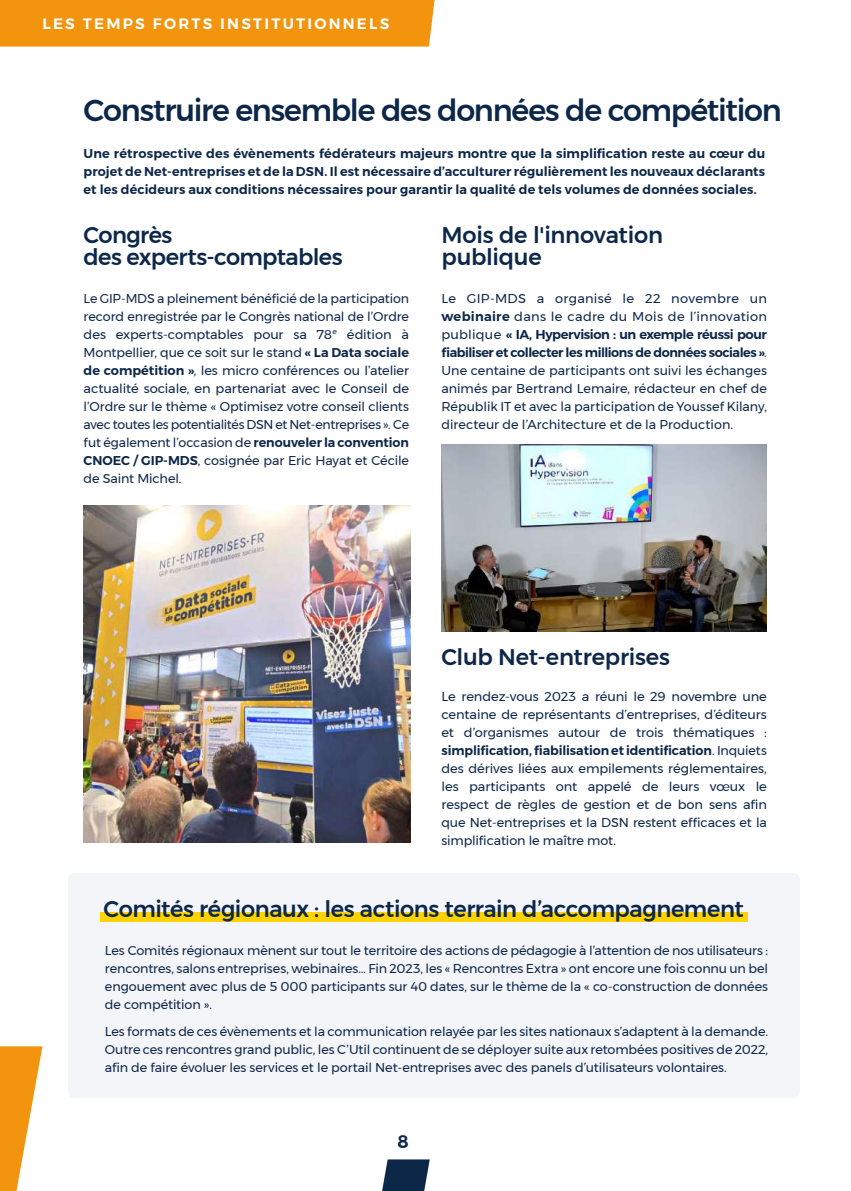
<style>
.page{position:relative;width:851px;height:1191px;background:#fff}
.page>*{position:absolute;margin:0;border:0;box-sizing:border-box;transform-origin:0 0}
.t1{font:500 30px "Montserrat V1";letter-spacing:-.04em;color:#0d2749}
.t2{font:500 22.5px/22.5px "Montserrat V1";letter-spacing:-.02em;color:#0d2749}
.t3{font:600 18px "Montserrat V1";color:#0d2749}
.t4{font:600 15px "Montserrat V1";letter-spacing:.15em;color:#fff}
.t5{font:12.75px/18px "Montserrat V1";letter-spacing:-.005em;color:#0d2749;text-align:justify}
.t6{font:600 12.75px/18px "Montserrat V1";letter-spacing:.005em;color:#0d2749;text-align:justify}
.s1{font-weight:600}
</style>
<div class="page">
<div style="left:68px;top:873px;width:731px;height:225px;background:#f4f5f8;border-radius:6px"></div>
<svg style="left:382px;top:1159px;width:47px;height:32px;background:#29405e"></svg>
<div style="left:0;top:0;width:434px;height:47px;background:#f2940e"></div>
<img style="left:441px;top:444px;width:325px;height:187px">
<img style="left:84px;top:505px;width:326px;height:337px">
<div style="left:100px;top:912px;width:647px;height:10px;background:#ffd200"></div>
<svg style="left:0;top:1046px;width:42px;height:145px"></svg>
<p class="t4" style="left:42px;top:12px;width:348px">LES TEMPS FORTS INSTITUTIONNELS</p>
<h1 class="t1" style="left:84px;top:86px;width:699px">Construire ensemble des données de compétition</h1>
<p class="t6" style="left:84px;top:144px;width:683px">Une rétrospective des évènements fédérateurs majeurs montre que la simplification reste au cœur du projet de Net-entreprises et de la DSN. Il est nécessaire d’acculturer régulièrement les nouveaux déclarants et les décideurs aux conditions nécessaires pour garantir la qualité de tels volumes de données sociales.</p>
<h2 class="t2" style="left:84px;top:224px;width:260px">Congrès<br>des experts-comptables</h2>
<h2 class="t2" style="left:441px;top:224px;width:223px">Mois de l'innovation publique</h2>
<p class="t5" style="left:84px;top:289px;width:327px">Le GIP-MDS a pleinement bénéficié de la participation record enregistrée par le Congrès national de l’Ordre des experts-comptables pour sa 78<sup>e</sup> édition à Montpellier, que ce soit sur le stand <span class="s1">« La Data sociale de compétition »</span>, les micro conférences ou l’atelier actualité sociale, en partenariat avec le Conseil de l’Ordre sur le thème « Optimisez votre conseil clients avec toutes les potentialités DSN et Net-entreprises ». Ce fut également l’occasion de <span class="s1">renouveler la convention CNOEC / GIP-MDS</span>, cosignée par Eric Hayat et Cécile de Saint Michel.</p>
<p class="t5" style="left:441px;top:289px;width:327px">Le GIP-MDS a organisé le 22 novembre un <span class="s1">webinaire</span> dans le cadre du Mois de l’innovation publique <span class="s1">« IA, Hypervision : un exemple réussi pour fiabiliser et collecter les millions de données sociales »</span>.<br>Une centaine de participants ont suivi les échanges animés par Bertrand Lemaire, rédacteur en chef de Républik IT et avec la participation de Youssef Kilany, directeur de l’Architecture et de la Production.</p>
<h2 class="t2" style="left:441px;top:645px;width:230px">Club Net-entreprises</h2>
<p class="t5" style="left:441px;top:687px;width:327px">Le rendez-vous 2023 a réuni le 29 novembre une centaine de représentants d’entreprises, d’éditeurs et d’organismes autour de trois thématiques : <span class="s1">simplification, fiabilisation et identification</span>. Inquiets des dérives liées aux empilements réglementaires, les participants ont appelé de leurs vœux le respect de règles de gestion et de bon sens afin que Net-entreprises et la DSN restent efficaces et la simplification le maître mot.</p>
<h2 class="t2" style="left:103px;top:897px;width:641px">Comités régionaux : les actions terrain d’accompagnement</h2>
<p class="t5" style="left:105px;top:941px;width:664px">Les Comités régionaux mènent sur tout le territoire des actions de pédagogie à l’attention de nos utilisateurs : rencontres, salons entreprises, webinaires… Fin 2023, les « Rencontres Extra » ont encore une fois connu un bel engouement avec plus de 5 000 participants sur 40 dates, sur le thème de la « co-construction de données de compétition ».</p>
<p class="t5" style="left:105px;top:1022px;width:664px">Les formats de ces évènements et la communication relayée par les sites nationaux s’adaptent à la demande.<br>Outre ces rencontres grand public, les C’Util continuent de se déployer suite aux retombées positives de 2022, afin de faire évoluer les services et le portail Net-entreprises avec des panels d’utilisateurs volontaires.</p>
<h3 class="t3" style="left:397px;top:1127px;width:13px">8</h3>
</div>
